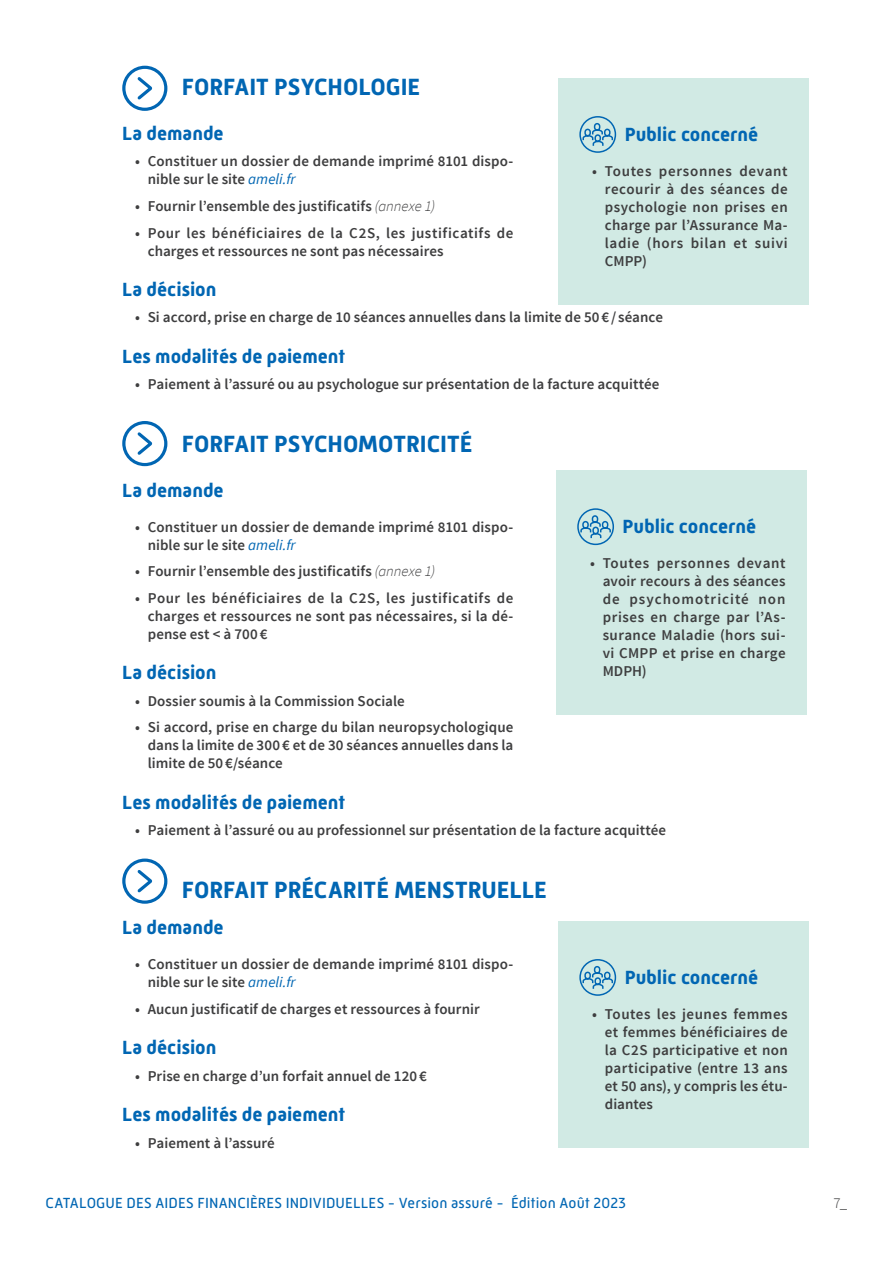
<style>
.page{position:relative;width:893px;height:1263px;background:#fff}
.page>*{position:absolute;margin:0;border:0;box-sizing:border-box;transform-origin:0 0}
.Intertitre{font:700 24px "Mic 32 New";color:#0166b3}
.Intertitre-2{font:700 19.5px "Mic 32 New";color:#0166b3}
.t1{font:600 15px/18px "Source Sans Pro";letter-spacing:.005em;color:#3e3e3f;text-align:justify}
.t2{font:600 15px/18px "Source Sans Pro";letter-spacing:.03em;color:#3e3e3f}
.t3{font:15px "Mic 32 New";letter-spacing:.01em;color:#0166b3}
.t4{font:300 15px "Source Sans Pro";color:#3e3e3f}
.s1{font-weight:400;font-style:italic;color:#0166b3}
.s2{font-weight:300;font-style:italic}
</style>
<div class="page">
<svg style="left:122px;top:66px;width:46px;height:45px"></svg>
<svg style="left:122px;top:421px;width:46px;height:45px"></svg>
<svg style="left:122px;top:858px;width:46px;height:46px"></svg>
<div style="left:558px;top:78px;width:251px;height:226px;background:#d1eae4"></div>
<svg style="left:582px;top:122px;width:32px;height:25px"></svg>
<div style="left:579px;top:116px;width:37px;height:37px;border:2px solid #0166b3;border-radius:50%"></div>
<div style="left:556px;top:470px;width:251px;height:244px;background:#d1eae4"></div>
<svg style="left:580px;top:514px;width:32px;height:26px"></svg>
<div style="left:577px;top:508px;width:37px;height:37px;border:2px solid #0166b3;border-radius:50%"></div>
<div style="left:558px;top:921px;width:251px;height:226px;background:#d1eae4"></div>
<svg style="left:582px;top:965px;width:32px;height:25px"></svg>
<div style="left:579px;top:959px;width:37px;height:37px;border:2px solid #0166b3;border-radius:50%"></div>
<p class="Intertitre" style="left:182px;top:73px;width:240px">FORFAIT PSYCHOLOGIE</p>
<p class="Intertitre-2" style="left:122px;top:122px;width:103px">La demande</p>
<p class="t1" style="left:148px;top:153px;width:367px;text-indent:-13px">• Constituer un dossier de demande imprimé 8101 dispo&shy;nible sur le site <span class="s1">ameli.fr</span></p>
<p class="t1" style="left:135px;top:197px;width:302px">• Fournir l’ensemble des justificatifs <span class="s2">(annexe 1)</span></p>
<p class="t2" style="left:148px;top:224px;width:367px;text-indent:-13px">• Pour les bénéficiaires de la C2S, les justificatifs de charges et ressources ne sont pas nécessaires</p>
<p class="Intertitre-2" style="left:122px;top:278px;width:96px">La décision</p>
<p class="t1" style="left:135px;top:309px;width:530px">• Si accord, prise en charge de 10 séances annuelles dans la limite de 50€/ séance</p>
<p class="Intertitre-2" style="left:122px;top:345px;width:224px">Les modalités de paiement</p>
<p class="t1" style="left:135px;top:376px;width:526px">• Paiement à l’assuré ou au psychologue sur présentation de la facture acquittée</p>
<p class="Intertitre" style="left:182px;top:430px;width:292px">FORFAIT PSYCHOMOTRICITÉ</p>
<p class="Intertitre-2" style="left:122px;top:479px;width:103px">La demande</p>
<p class="t1" style="left:148px;top:518px;width:367px;text-indent:-13px">• Constituer un dossier de demande imprimé 8101 dispo&shy;nible sur le site <span class="s1">ameli.fr</span></p>
<p class="t1" style="left:135px;top:563px;width:302px">• Fournir l’ensemble des justificatifs <span class="s2">(annexe 1)</span></p>
<p class="t1" style="left:148px;top:589px;width:367px;text-indent:-13px">• Pour les bénéficiaires de la C2S, les justificatifs de charges et ressources ne sont pas nécessaires, si la dé&shy;pense est &lt; à 700€</p>
<p class="Intertitre-2" style="left:122px;top:661px;width:96px">La décision</p>
<p class="t1" style="left:135px;top:692px;width:271px">• Dossier soumis à la Commission Sociale</p>
<p class="t1" style="left:148px;top:719px;width:367px;text-indent:-13px">• Si accord, prise en charge du bilan neuropsychologique dans la limite de 300€ et de 30 séances annuelles dans la limite de 50€/séance</p>
<p class="Intertitre-2" style="left:122px;top:791px;width:224px">Les modalités de paiement</p>
<p class="t1" style="left:135px;top:822px;width:533px">• Paiement à l’assuré ou au professionnel sur présentation de la facture acquittée</p>
<p class="Intertitre" style="left:182px;top:876px;width:367px">FORFAIT PRÉCARITÉ MENSTRUELLE</p>
<p class="Intertitre-2" style="left:122px;top:916px;width:103px">La demande</p>
<p class="t1" style="left:148px;top:956px;width:367px;text-indent:-13px">• Constituer un dossier de demande imprimé 8101 dispo&shy;nible sur le site <span class="s1">ameli.fr</span></p>
<p class="t1" style="left:135px;top:1000px;width:346px">• Aucun justificatif de charges et ressources à fournir</p>
<p class="Intertitre-2" style="left:122px;top:1036px;width:96px">La décision</p>
<p class="t1" style="left:135px;top:1067px;width:293px">• Prise en charge d’un forfait annuel de 120€</p>
<p class="Intertitre-2" style="left:122px;top:1103px;width:224px">Les modalités de paiement</p>
<p class="t1" style="left:135px;top:1134px;width:141px">• Paiement à l’assuré</p>
<p class="Intertitre-2" style="left:625px;top:123px;width:135px">Public concerné</p>
<p class="t1" style="left:605px;top:162px;width:184px;text-indent:-13px">• Toutes personnes devant recourir à des séances de psychologie non prises en charge par l’Assurance Ma&shy;ladie (hors bilan et suivi CMPP)</p>
<p class="Intertitre-2" style="left:623px;top:515px;width:135px">Public concerné</p>
<p class="t1" style="left:603px;top:555px;width:184px;text-indent:-13px">• Toutes personnes devant avoir recours à des séances de psychomotricité non prises en charge par l’As&shy;surance Maladie (hors sui&shy;vi CMPP et prise en charge MDPH)</p>
<p class="Intertitre-2" style="left:625px;top:966px;width:135px">Public concerné</p>
<p class="t1" style="left:605px;top:1005px;width:184px;text-indent:-13px">• Toutes les jeunes femmes et femmes bénéficiaires de la C2S participative et non participative (entre 13 ans et 50 ans), y compris les étu&shy;diantes</p>
<p class="t3" style="left:45px;top:1194px;width:582px">CATALOGUE DES AIDES FINANCIÈRES INDIVIDUELLES - Version assuré - Édition Août 2023</p>
<p class="t4" style="left:833px;top:1194px;width:16px">7_</p>
</div>
